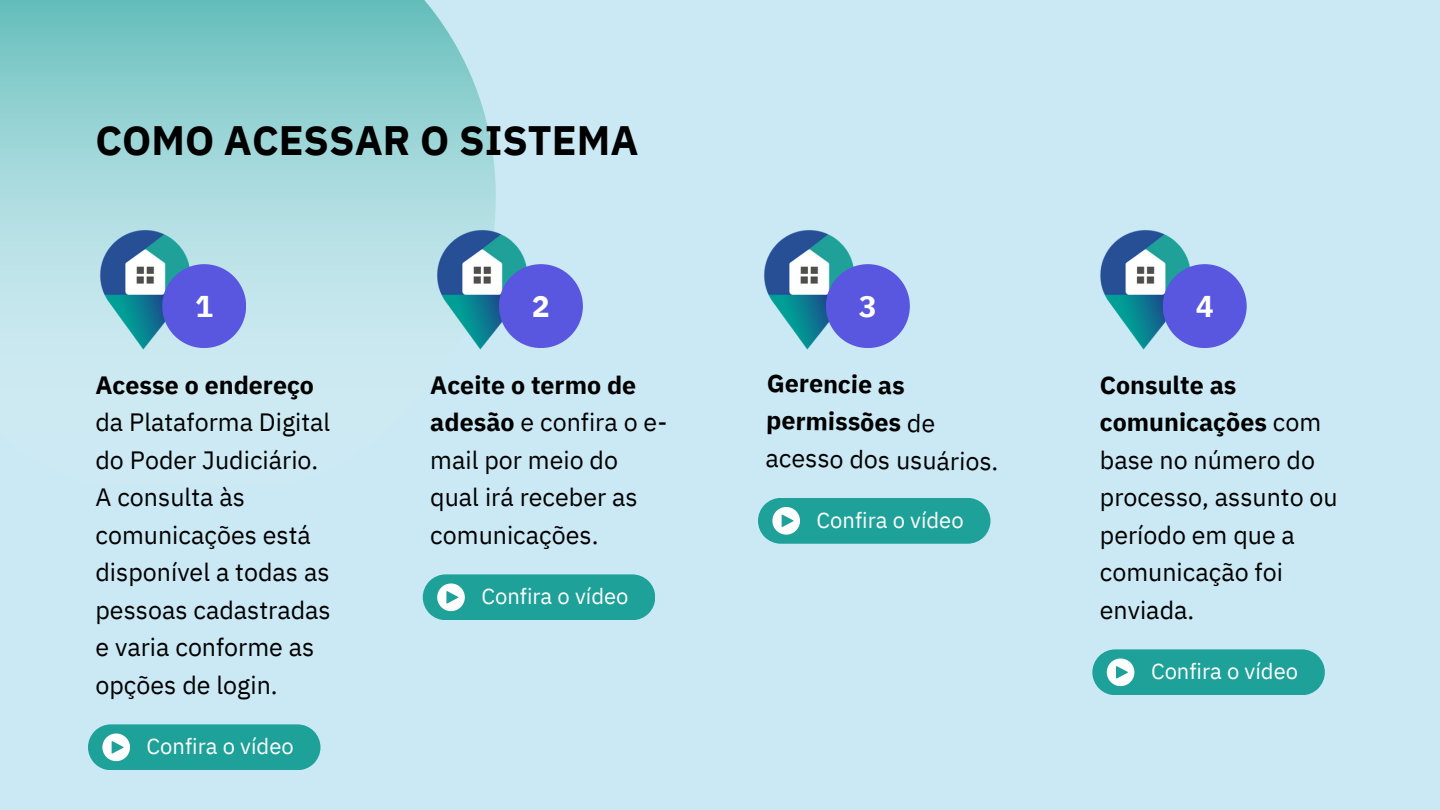
<style>
.page{position:relative;width:1440px;height:810px;background:#cbe9f4}
.page>*{position:absolute;margin:0;border:0;box-sizing:border-box;transform-origin:0 0}
.t1{font:700 41px "IBM Plex Sans";color:#000}
.t2{font:700 30px "IBM Plex Sans";color:#fff}
.t3{font:25px/37.5px "IBM Plex Sans";color:#000}
.t4{font:700 25px/37.5px "IBM Plex Sans";color:#000}
.t5{font:22px "IBM Plex Sans";color:#fefefe}
.s1{font-weight:700}
.s2{font-weight:400}
</style>
<div class="page">
<svg style="left:0;top:0;width:496px;height:282px"></svg>
<svg style="left:423px;top:574px;width:232px;height:46px"></svg>
<svg style="left:88px;top:724px;width:232px;height:46px"></svg>
<svg style="left:758px;top:498px;width:232px;height:46px"></svg>
<svg style="left:1092px;top:649px;width:233px;height:46px"></svg>
<img style="left:81px;top:195px;width:169px;height:155px">
<img style="left:418px;top:195px;width:165px;height:155px">
<img style="left:764px;top:230px;width:146px;height:120px">
<img style="left:1100px;top:230px;width:147px;height:120px">
<div style="left:162px;top:264px;width:84px;height:84px;background:#5956e0;border-radius:50%"></div>
<div style="left:499px;top:264px;width:84px;height:84px;background:#5956e0;border-radius:50%"></div>
<div style="left:826px;top:264px;width:84px;height:84px;background:#5956e0;border-radius:50%"></div>
<div style="left:1163px;top:264px;width:84px;height:84px;background:#5956e0;border-radius:50%"></div>
<h1 class="t1" style="left:95px;top:113px;width:544px">COMO ACESSAR O SISTEMA</h1>
<p class="t2" style="left:195px;top:287px;width:19px">1</p>
<p class="t2" style="left:532px;top:287px;width:19px">2</p>
<p class="t2" style="left:859px;top:287px;width:19px">3</p>
<p class="t2" style="left:1196px;top:287px;width:19px">4</p>
<p class="t4" style="left:95px;top:366px;width:220px">Acesse o endereço</p>
<p class="t3" style="left:95px;top:403px;width:237px">da Plataforma Digital do Poder Judiciário.<br>A consulta às comunicações está disponível a todas as pessoas cadastradas e varia conforme as opções de login.</p>
<p class="t5" style="left:147px;top:732px;width:149px">Confira o vídeo</p>
<p class="t3" style="left:430px;top:366px;width:239px"><span class="s1">Aceite o termo de adesão</span> e confira o e&shy;mail por meio do qual irá receber as comunicações.</p>
<p class="t5" style="left:481px;top:582px;width:149px">Confira o vídeo</p>
<p class="t4" style="left:767px;top:363px;width:234px;rotate:1deg">Gerencie as permissões <span class="s2">de acesso dos usuários.</span></p>
<p class="t3" style="left:1100px;top:366px;width:239px"><span class="s1">Consulte as comunicações</span> com base no número do processo, assunto ou período em que a comunicação foi enviada.</p>
<p class="t5" style="left:817px;top:505px;width:149px">Confira o vídeo</p>
<p class="t5" style="left:1151px;top:657px;width:149px">Confira o vídeo</p>
</div>
